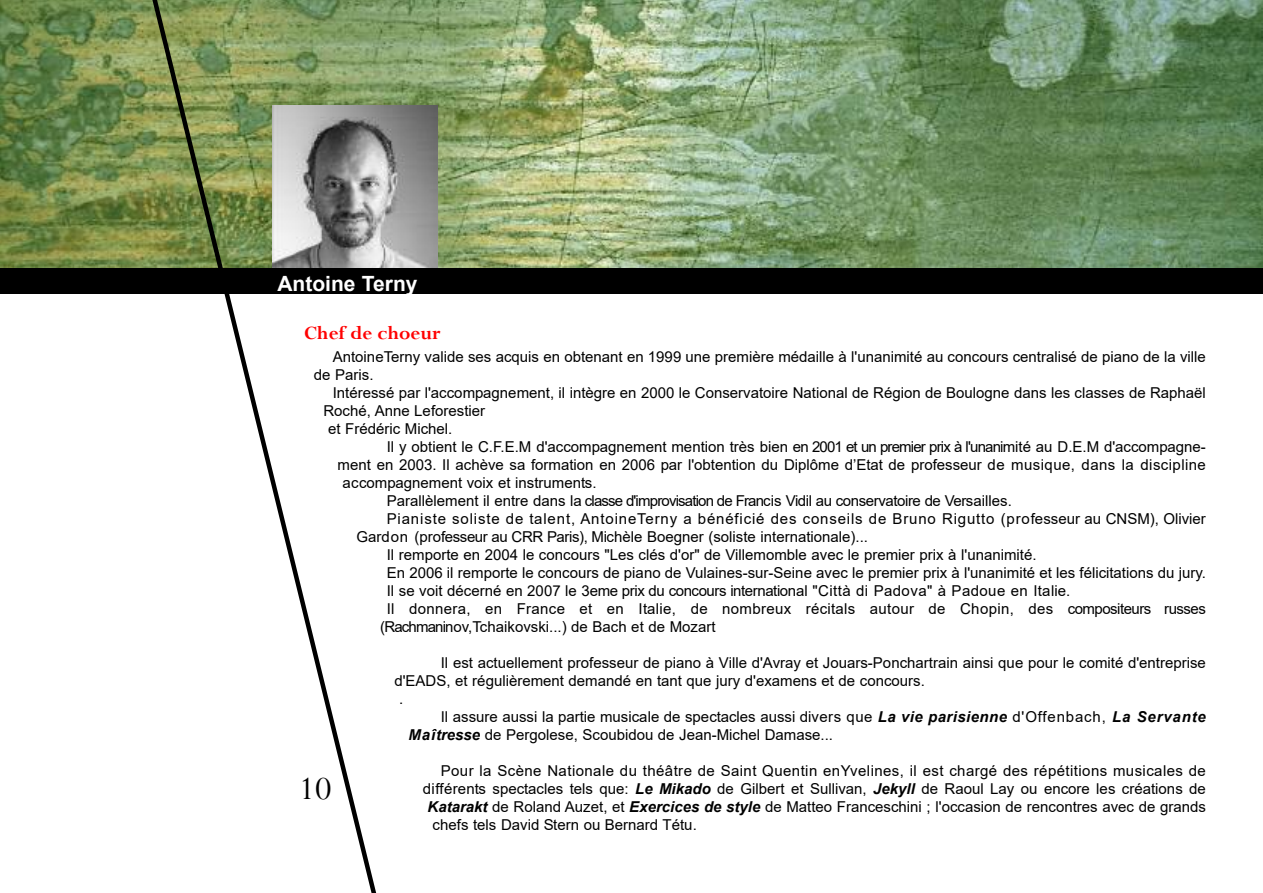
<style>
.page{position:relative;width:1263px;height:893px;background:#fff}
.page>*{position:absolute;margin:0;border:0;box-sizing:border-box;transform-origin:0 0}
.t1{font:36px "Perpetua";color:#000}
.t2{font:700 21px "Arial";color:#fff}
.t3{font:700 21px "Perpetua";color:#f00}
.t4{font:15px/18px "Arial";color:#000}
.t5{font:15px "Arial";letter-spacing:.055em;color:#000}
.t6{font:15px "Arial";letter-spacing:.03em;color:#000}
.t7{font:15px "Arial";letter-spacing:-.03em;color:#000}
.t8{font:15px "Arial";letter-spacing:.02em;color:#000}
.s1{font-weight:700;font-style:italic}
</style>
<div class="page">
<img style="left:0;top:0;width:1263px;height:268px">
<img style="left:392px;top:105px;width:46px;height:163px">
<div style="left:0;top:268px;width:1263px;height:25px;background:#000"></div>
<svg style="left:135px;top:0;width:257px;height:893px"></svg>
<h2 class="t2" style="left:277px;top:272px;width:142px">Antoine Terny</h2>
<h2 class="t3" style="left:304px;top:322px;width:138px">Chef de choeur</h2>
<p class="t4" style="left:314px;top:348px;width:893px;text-indent:19px">AntoineTerny valide ses acquis en obtenant en 1999 une première médaille à l'unanimité au concours centralisé de piano de la ville de Paris.</p>
<p class="t4" style="left:333px;top:384px;width:875px">Intéressé par l'accompagnement, il intègre en 2000 le Conservatoire National de Région de Boulogne dans les classes de Raphaël</p>
<p class="t4" style="left:323px;top:402px;width:163px">Roché, Anne Leforestier</p>
<p class="t4" style="left:328px;top:420px;width:126px">et Frédéric Michel.</p>
<p class="t4" style="left:387px;top:438px;width:821px">Il y obtient le C.F.E.M d'accompagnement mention très bien en 2001 et un premier prix à l'unanimité au D.E.M d'accompagne-</p>
<p class="t4" style="left:338px;top:456px;width:870px">ment en 2003. Il achève sa formation en 2006 par l'obtention du Diplôme d’Etat de professeur de musique, dans la discipline</p>
<p class="t4" style="left:342px;top:474px;width:256px">accompagnement voix et instruments.</p>
<p class="t7" style="left:387px;top:492px;width:626px">Parallèlement il entre dans la classe d'improvisation de Francis Vidil au conservatoire de Versailles.</p>
<p class="t5" style="left:387px;top:510px;width:821px">Pianiste soliste de talent, AntoineTerny a bénéficié des conseils de Bruno Rigutto (professeur au CNSM), Olivier</p>
<p class="t4" style="left:357px;top:528px;width:513px">Gardon (professeur au CRR Paris), Michèle Boegner (soliste internationale)...</p>
<p class="t4" style="left:387px;top:546px;width:651px">Il remporte en 2004 le concours "Les clés d'or" de Villemomble avec le premier prix à l'unanimité.</p>
<p class="t4" style="left:387px;top:564px;width:821px">En 2006 il remporte le concours de piano de Vulaines-sur-Seine avec le premier prix à l'unanimité et les félicitations du jury.</p>
<p class="t4" style="left:387px;top:582px;width:685px">Il se voit décerné en 2007 le 3eme prix du concours international "Città di Padova" à Padoue en Italie.</p>
<p class="t8" style="left:387px;top:600px;width:821px">Il donnera, en France et en Italie, de nombreux récitals autour de Chopin, des compositeurs russes</p>
<p class="t4" style="left:380px;top:618px;width:337px">(Rachmaninov,Tchaikovski...) de Bach et de Mozart</p>
<p class="t4" style="left:441px;top:654px;width:767px">Il est actuellement professeur de piano à Ville d'Avray et Jouars-Ponchartrain ainsi que pour le comité d'entreprise</p>
<p class="t4" style="left:394px;top:672px;width:532px">d'EADS, et régulièrement demandé en tant que jury d'examens et de concours.</p>
<p class="t4" style="left:399px;top:690px;width:6px">.</p>
<p class="t4" style="left:441px;top:708px;width:767px">Il assure aussi la partie musicale de spectacles aussi divers que <span class="s1">La vie parisienne</span> d'Offenbach, <span class="s1">La Servante</span></p>
<p class="t4" style="left:409px;top:726px;width:426px"><span class="s1">Maîtresse</span> de Pergolese, Scoubidou de Jean-Michel Damase...</p>
<p class="t6" style="left:441px;top:762px;width:767px">Pour la Scène Nationale du théâtre de Saint Quentin enYvelines, il est chargé des répétitions musicales de</p>
<p class="t4" style="left:423px;top:780px;width:785px">différents spectacles tels que: <span class="s1">Le Mikado</span> de Gilbert et Sullivan, <span class="s1">Jekyll</span> de Raoul Lay ou encore les créations de</p>
<p class="t4" style="left:428px;top:798px;width:780px"><span class="s1">Katarakt</span> de Roland Auzet, et <span class="s1">Exercices de style</span> de Matteo Franceschini ; l'occasion de rencontres avec de grands</p>
<p class="t4" style="left:433px;top:816px;width:266px">chefs tels David Stern ou Bernard Tétu.</p>
<h1 class="t1" style="left:299px;top:770px;width:34px">10</h1>
</div>
